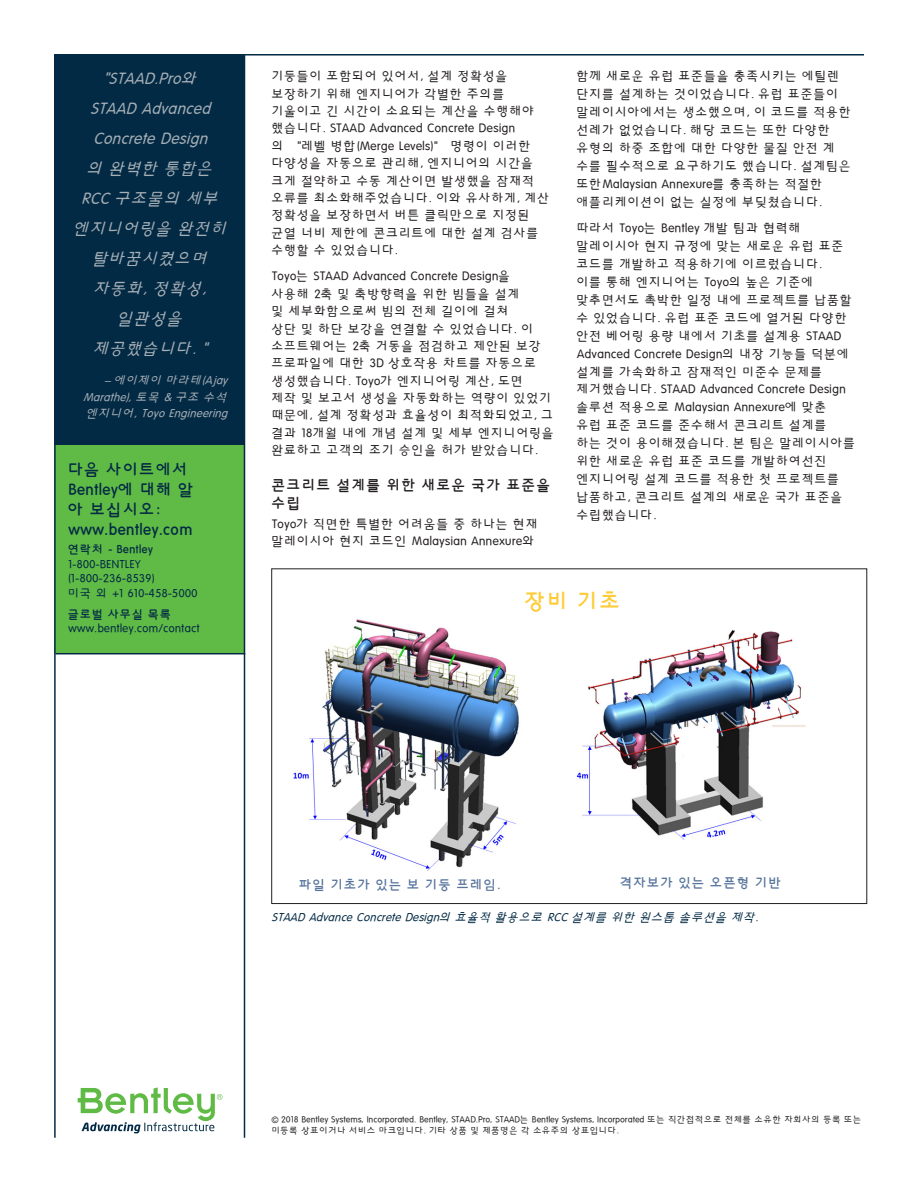
<style>
.page{position:relative;width:918px;height:1188px;background:#fff}
.page>*{position:absolute;margin:0;border:0;box-sizing:border-box;transform-origin:0 0}
.S__Body_copy{font:22.5px "H Ykan B";color:#fecc39}
.P__Blue_Sidebar_Cal{font:italic 16.5px/30px "H Ykan M";color:#a6afb6;text-align:center}
.S__Sidebar_Header_B{font:16.5px/19.8px "H Ykan B";color:#032a44}
.S__Body_Sub-Heads{font:15px/18.1px "H Ykan B";color:#231f20}
.S__Body_copy-2{font:13.5px "H Ykan B";color:#57749c}
.S__Body_copy-3{font:12.75px/17.9px "H Ykan M";color:#231f20}
.S__Sidebar_body_Blu{font:12px/14.4px "H Ykan M";color:#032a44}
.S__Image_captions{font:italic 12px "H Ykan M";color:#032a44}
.P__Blue_Sidebar_Cal-2{font:italic 12px/16.5px "H Ykan M";color:#a6afb6;text-align:justify}
.S__Sidebar_sub-head{font:12px "H Ykan B";color:#032a44}
.S__Legal_text{font:9px/10.8px "H Ykan M";letter-spacing:-.005em;color:#231f20}
.s1{font-family:"Univers";font-stretch:condensed}
.s2{font-family:"Arial Unicode MS"}
</style>
<div class="page">
<div style="left:55px;top:195px;width:190px;height:458px;background:#60bb46"></div>
<hr style="left:56px;top:653px;width:189px;height:1px;background:#032a44">
<div style="left:55px;top:54px;width:190px;height:391px;background:#032a44"></div>
<hr style="left:244px;top:54px;width:1px;height:1084px;background:#032a44">
<hr style="left:54px;top:54px;width:2px;height:1084px;background:#032a44">
<hr style="left:56px;top:54px;width:808px;height:2px;background:#032a44">
<img style="left:293px;top:619px;width:513px;height:252px">
<svg style="left:78px;top:1087px;width:144px;height:46px"></svg>
<p class="P__Blue_Sidebar_Cal" style="left:73px;top:64px;width:160px">"STAAD.Pro와<br>STAAD Advanced<br>Concrete Design<br>의 완벽한 통합은<br>RCC 구조물의 세부 엔지니어링을 완전히 탈바꿈시켰으며 자동화, 정확성, 일관성을 제공했습니다. "</p>
<p class="P__Blue_Sidebar_Cal-2" style="left:83px;top:373px;width:149px;text-indent:21px"><span class="s1">–</span>에이제이 마라테(Ajay Marathe), 토목 &amp; 구조 수석 엔지니어, Toyo Engineering</p>
<p class="S__Sidebar_Header_B" style="left:68px;top:460px;width:129px">다음 사이트에서<br>Bentley에 대해 알 아 보십시오: www.bentley.com</p>
<p class="S__Sidebar_sub-head" style="left:68px;top:544px;width:86px">연락처 - Bentley</p>
<p class="S__Sidebar_body_Blu" style="left:68px;top:557px;width:131px">1-800-BENTLEY (1-800-236-8539)<br>미국 외 +1 610-458-5000</p>
<p class="S__Sidebar_sub-head" style="left:68px;top:608px;width:105px">글로벌 사무실 목록</p>
<p class="S__Sidebar_body_Blu" style="left:68px;top:622px;width:133px">www.bentley.com/contact</p>
<p class="S__Body_copy-3" style="left:272px;top:68px;width:280px;line-height:17.4px">기둥들이 포함되어 있어서, 설계 정확성을 보장하기 위해 엔지니어가 각별한 주의를 기울이고 긴 시간이 소요되는 계산을 수행해야 했습니다. STAAD Advanced Concrete Design<br>의 “레벨 병합(Merge Levels)” 명령이 이러한 다양성을 자동으로 관리해, 엔지니어의 시간을 크게 절약하고 수동 계산이면 발생했을 잠재적 오류를 최소화해주었습니다. 이와 유사하게, 계산 정확성을 보장하면서 버튼 클릭만으로 지정된 균열 너비 제한에 콘크리트에 대한 설계 검사를 수행할 수 있었습니다.</p>
<p class="S__Body_copy-3" style="left:272px;top:268px;width:285px;line-height:17.4px">Toyo는 STAAD Advanced Concrete Design을<br>사용해 2축 및 축방향력을 위한 빔들을 설계<br>및 세부화함으로써 빔의 전체 길이에 걸쳐<br>상단 및 하단 보강을 연결할 수 있었습니다. 이 소프트웨어는 2축 거동을 점검하고 제안된 보강 프로파일에 대한 3D 상호작용 차트를 자동으로 생성했습니다. Toyo가 엔지니어링 계산, 도면<br>제작 및 보고서 생성을 자동화하는 역량이 있었기 때문에, 설계 정확성과 효율성이 최적화되었고, 그 결과 18개월 내에 개념 설계 및 세부 엔지니어링을 완료하고 고객의 조기 승인을 허가 받았습니다.</p>
<p class="S__Body_Sub-Heads" style="left:272px;top:477px;width:281px">콘크리트 설계를 위한 새로운 국가 표준을 수립</p>
<p class="S__Body_copy-3" style="left:272px;top:516px;width:269px;line-height:17.4px">Toyo가 직면한 특별한 어려움들 중 하나는 현재 말레이시아 현지 코드인 Malaysian Annexure와</p>
<p class="S__Body_copy-3" style="left:577px;top:68px;width:277px">함께 새로운 유럽 표준들을 충족시키는 에틸렌 단지를 설계하는 것이었습니다. 유럽 표준들이 말레이시아에서는 생소했으며, 이 코드를 적용한 선례가 없었습니다. 해당 코드는 또한 다양한 유형의 하중 조합에 대한 다양한 물질 안전 계 수를 필수적으로 요구하기도 했습니다. 설계팀은 또한Malaysian Annexure를 충족하는 적절한 애플리케이션이 없는 실정에 부딪쳤습니다.</p>
<p class="S__Body_copy-3" style="left:577px;top:220px;width:281px">따라서 Toyo는 Bentley 개발 팀과 협력해 말레이시아 현지 규정에 맞는 새로운 유럽 표준 코드를 개발하고 적용하기에 이르렀습니다.<br>이를 통해 엔지니어는 Toyo의 높은 기준에 맞추면서도 촉박한 일정 내에 프로젝트를 납품할 수 있었습니다. 유럽 표준 코드에 열거된 다양한 안전 베어링 용량 내에서 기초를 설계용 STAAD<br>Advanced Concrete Design의 내장 기능들 덕분에 설계를 가속화하고 잠재적인 미준수 문제를 제거했습니다. STAAD Advanced Concrete Design 솔루션 적용으로 Malaysian Annexure에 맞춘<br>유럽 표준 코드를 준수해서 콘크리트 설계를<br>하는 것이 용이해졌습니다. 본 팀은 말레이시아를 위한 새로운 유럽 표준 코드를 개발하여선진 엔지니어링 설계 코드를 적용한 첫 프로젝트를 납품하고, 콘크리트 설계의 새로운 국가 표준을 수립했습니다.</p>
<p class="S__Body_copy" style="left:525px;top:591px;width:99px">장비 기초</p>
<p class="S__Body_copy-2" style="left:299px;top:879px;width:203px">파일 기초가 있는 보 기둥 프레임.</p>
<p class="S__Body_copy-2" style="left:620px;top:877px;width:163px">격자보가 있는 오픈형 기반</p>
<p class="S__Image_captions" style="left:271px;top:912px;width:492px">STAAD Advance Concrete Design의 효율적 활용으로 RCC 설계를 위한 원스톱 솔루션을 제작.</p>
<p class="S__Legal_text" style="left:272px;top:1115px;width:592px"><span class="s2">©</span> 2018 Bentley Systems, Incorporated. Bentley, STAAD.Pro, STAAD는 Bentley Systems, Incorporated 또는 직간접적으로 전체를 소유한 자회사의 등록 또는 미등록 상표이거나 서비스 마크입니다. 기타 상품 및 제품명은 각 소유주의 상표입니다.</p>
</div>
